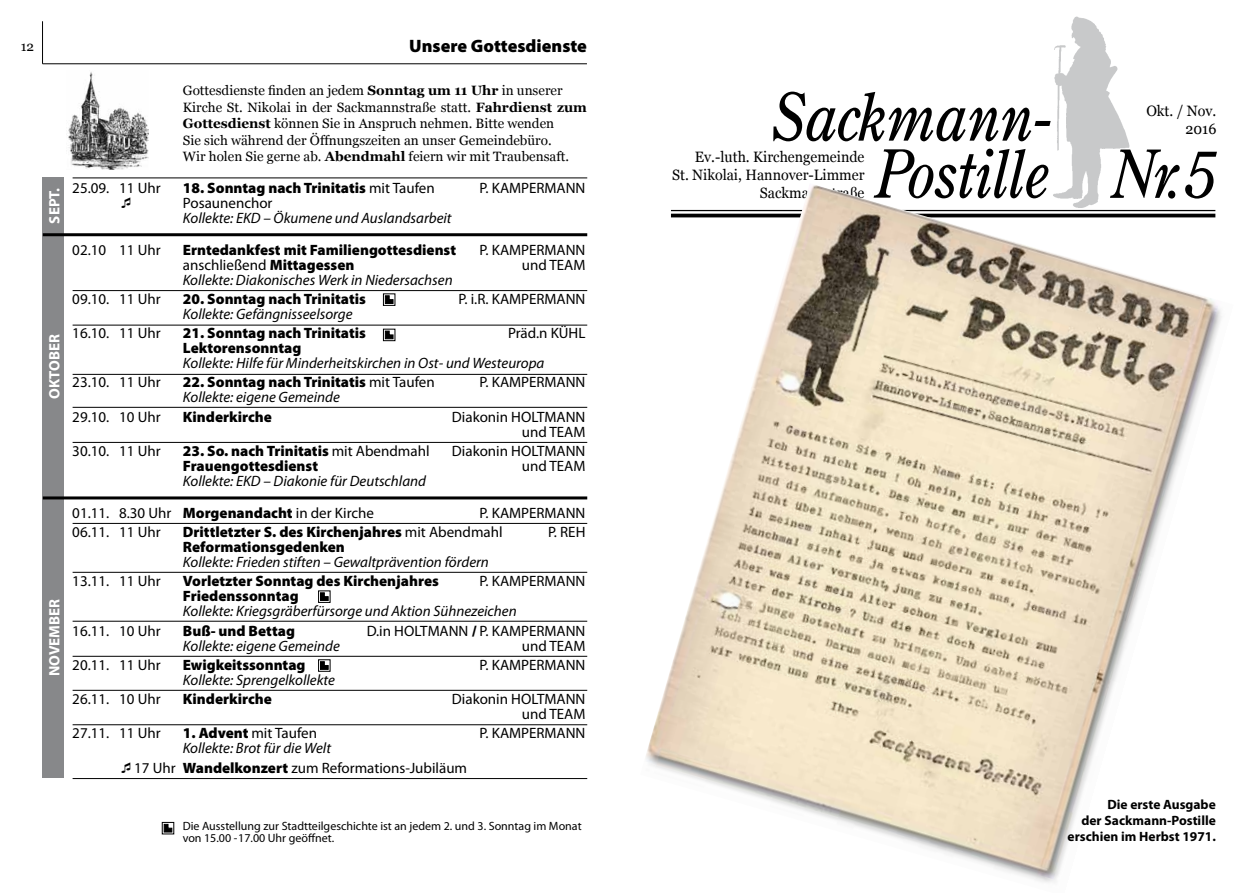
<style>
.page{position:relative;width:1259px;height:893px;background:#fff}
.page>*{position:absolute;margin:0;border:0;box-sizing:border-box;transform-origin:0 0}
.t1{font:italic 66px/57px "Century Old Style Std";letter-spacing:-.01em;color:#000;scale:.91 1}
.t2{font:900 18px "Myriad Pro";color:#000}
.t3{font:15px/15px "Myriad Pro";color:#000;text-align:right}
.t4{font:italic 15px/32px "Myriad Pro";color:#000}
.t5{font:900 15px "Myriad Pro";color:#000}
.t6{font:15px/18px "Georgia";color:#000;text-align:right;scale:.95 1}
.t7{font:700 15px "Myriad Pro";color:#fff}
.t8{font:13.5px/16.5px "Georgia";color:#000}
.t9{font:700 13.5px/16.2px "Myriad Pro";color:#000;text-align:right}
.t10{font:12px/12px "Myriad Pro";color:#000}
.s1{font-weight:700}
.s2{font-weight:400}
.s3{font-weight:900}
.s4{font-style:normal}
.s5{font-weight:900;font-style:normal}
.s6{font-style:italic}
</style>
<div class="page">
<hr style="left:42px;top:21px;width:1px;height:43px;background:#000">
<hr style="left:43px;top:63px;width:544px;height:1px;background:#000">
<img style="left:1054px;top:16px;width:76px;height:167px">
<div style="left:43px;top:178px;width:21px;height:600px;background:#87888a"></div>
<hr style="left:73px;top:290px;width:514px;height:1px;background:#000">
<hr style="left:73px;top:178px;width:514px;height:1px;background:#000">
<hr style="left:73px;top:523px;width:514px;height:1px;background:#000">
<hr style="left:73px;top:374px;width:514px;height:1px;background:#000">
<hr style="left:73px;top:407px;width:514px;height:1px;background:#000">
<hr style="left:73px;top:442px;width:514px;height:1px;background:#000">
<hr style="left:73px;top:325px;width:514px;height:1px;background:#000">
<hr style="left:43px;top:496px;width:544px;height:3px;background:#000">
<hr style="left:73px;top:621px;width:514px;height:1px;background:#000">
<hr style="left:73px;top:656px;width:514px;height:1px;background:#000">
<hr style="left:73px;top:572px;width:514px;height:1px;background:#000">
<hr style="left:43px;top:233px;width:544px;height:3px;background:#000">
<hr style="left:73px;top:724px;width:514px;height:1px;background:#000">
<hr style="left:73px;top:690px;width:514px;height:1px;background:#000">
<hr style="left:73px;top:778px;width:514px;height:1px;background:#000">
<svg style="left:164px;top:824px;width:8px;height:8px"></svg>
<div style="left:162px;top:822px;width:12px;height:12px;border:1px solid #000"></div>
<img style="left:68px;top:72px;width:81px;height:98px">
<svg style="left:320px;top:662px;width:8px;height:7px"></svg>
<div style="left:318px;top:659px;width:12px;height:13px;border:1px solid #000"></div>
<svg style="left:320px;top:593px;width:8px;height:8px"></svg>
<div style="left:318px;top:590px;width:12px;height:13px;border:1px solid #000"></div>
<svg style="left:385px;top:331px;width:8px;height:8px"></svg>
<div style="left:383px;top:329px;width:12px;height:12px;border:1px solid #000"></div>
<svg style="left:385px;top:296px;width:8px;height:8px"></svg>
<div style="left:383px;top:293px;width:12px;height:13px;border:1px solid #000"></div>
<img style="left:646px;top:183px;width:576px;height:700px">
<p class="t8" style="left:21px;top:38px;width:15px">12</p>
<p class="t2" style="left:409px;top:34px;width:179px">Unsere Gottesdienste</p>
<p class="t7" style="left:45px;top:224px;width:37px;rotate:-90deg">SEPT.</p>
<p class="t7" style="left:45px;top:399px;width:66px;rotate:-90deg">OKTOBER</p>
<p class="t7" style="left:45px;top:676px;width:79px;rotate:-90deg">NOVEMBER</p>
<p class="t8" style="left:183px;top:83px;width:405px">Gottesdienste finden an jedem <span class="s1">Sonntag um 11 Uhr</span> in unserer Kirche St. Nikolai in der Sackmannstraße statt. <span class="s1">Fahrdienst zum Gottesdienst</span> können Sie in Anspruch nehmen. Bitte wenden<br>Sie sich während der Öffnungszeiten an unser Gemeindebüro.<br>Wir holen Sie gerne ab. <span class="s1">Abendmahl</span> feiern wir mit Traubensaft.</p>
<p class="t3" style="left:72px;top:180px;width:90px">25.09. 11 Uhr</p>
<p class="t5" style="left:183px;top:177px;width:253px">18. Sonntag nach Trinitatis <span class="s2">mit Taufen</span></p>
<p class="t3" style="left:479px;top:180px;width:107px">P. KAMPERMANN</p>
<p class="t3" style="left:183px;top:195px;width:91px">Posaunenchor</p>
<p class="t4" style="left:183px;top:201px;width:270px">Kollekte: EKD – Ökumene und Auslandsarbeit</p>
<p class="t3" style="left:72px;top:242px;width:90px">02.10 11 Uhr</p>
<p class="t5" style="left:183px;top:239px;width:275px">Erntedankfest mit Familiengottesdienst</p>
<p class="t3" style="left:479px;top:242px;width:107px">P. KAMPERMANN</p>
<p class="t3" style="left:183px;top:257px;width:173px">anschließend <span class="s3">Mittagessen</span></p>
<p class="t3" style="left:522px;top:257px;width:65px">und TEAM</p>
<p class="t4" style="left:183px;top:263px;width:271px">Kollekte: Diakonisches Werk in Niedersachsen</p>
<p class="t3" style="left:72px;top:291px;width:90px">09.10. 11 Uhr</p>
<p class="t5" style="left:183px;top:289px;width:184px">20. Sonntag nach Trinitatis</p>
<p class="t3" style="left:458px;top:291px;width:128px">P. i.R. KAMPERMANN</p>
<p class="t4" style="left:183px;top:298px;width:171px">Kollekte: Gefängnisseelsorge</p>
<p class="t3" style="left:72px;top:325px;width:90px">16.10. 11 Uhr</p>
<p class="t5" style="left:183px;top:323px;width:184px">21. Sonntag nach Trinitatis</p>
<p class="t3" style="left:508px;top:325px;width:79px">Präd.n KÜHL</p>
<p class="t5" style="left:183px;top:338px;width:120px">Lektorensonntag</p>
<p class="t4" style="left:183px;top:347px;width:363px">Kollekte: Hilfe für Minderheitskirchen in Ost- und Westeuropa</p>
<p class="t3" style="left:72px;top:374px;width:90px">23.10. 11 Uhr</p>
<p class="t5" style="left:183px;top:372px;width:253px">22. Sonntag nach Trinitatis <span class="s2">mit Taufen</span></p>
<p class="t3" style="left:479px;top:374px;width:107px">P. KAMPERMANN</p>
<p class="t4" style="left:183px;top:381px;width:158px">Kollekte: eigene Gemeinde</p>
<p class="t3" style="left:72px;top:409px;width:90px">29.10. 10 Uhr</p>
<p class="t5" style="left:183px;top:406px;width:91px">Kinderkirche</p>
<p class="t3" style="left:452px;top:409px;width:135px">Diakonin HOLTMANN und TEAM</p>
<p class="t3" style="left:72px;top:443px;width:90px">30.10. 11 Uhr</p>
<p class="t5" style="left:183px;top:441px;width:248px">23. So. nach Trinitatis <span class="s2">mit Abendmahl</span></p>
<p class="t3" style="left:452px;top:443px;width:135px">Diakonin HOLTMANN</p>
<p class="t5" style="left:183px;top:456px;width:137px">Frauengottesdienst</p>
<p class="t3" style="left:522px;top:458px;width:65px">und TEAM</p>
<p class="t4" style="left:72px;top:464px;width:355px;text-indent:111px">Kollekte: EKD – Diakonie für Deutschland<br><span class="s4">01.11. 8.30 Uhr</span> <span class="s5">Morgenandacht</span> <span class="s4">in der Kirche</span></p>
<p class="t3" style="left:479px;top:505px;width:107px">P. KAMPERMANN</p>
<p class="t3" style="left:72px;top:524px;width:90px">06.11. 11 Uhr</p>
<p class="t5" style="left:183px;top:522px;width:321px">Drittletzter S. des Kirchenjahres <span class="s2">mit Abendmahl</span></p>
<p class="t3" style="left:548px;top:524px;width:39px">P. REH</p>
<p class="t5" style="left:183px;top:537px;width:163px">Reformationsgedenken</p>
<p class="t4" style="left:183px;top:546px;width:307px">Kollekte: Frieden stiften – Gewaltprävention fördern</p>
<p class="t3" style="left:72px;top:573px;width:90px">13.11. 11 Uhr</p>
<p class="t5" style="left:183px;top:571px;width:258px">Vorletzter Sonntag des Kirchenjahres</p>
<p class="t3" style="left:479px;top:573px;width:107px">P. KAMPERMANN</p>
<p class="t5" style="left:183px;top:586px;width:117px">Friedenssonntag</p>
<p class="t4" style="left:183px;top:595px;width:335px">Kollekte: Kriegsgräberfürsorge und Aktion Sühnezeichen</p>
<p class="t3" style="left:72px;top:623px;width:90px">16.11. 10 Uhr</p>
<p class="t5" style="left:183px;top:620px;width:114px">Buß- und Bettag</p>
<p class="t3" style="left:367px;top:623px;width:220px">D.in HOLTMANN <span class="s3">/</span> P. KAMPERMANN</p>
<p class="t4" style="left:183px;top:629px;width:158px">Kollekte: eigene Gemeinde</p>
<p class="t3" style="left:522px;top:638px;width:65px">und TEAM</p>
<p class="t3" style="left:72px;top:657px;width:90px">20.11. 11 Uhr</p>
<p class="t5" style="left:183px;top:655px;width:124px">Ewigkeitssonntag</p>
<p class="t3" style="left:479px;top:657px;width:107px">P. KAMPERMANN</p>
<p class="t4" style="left:183px;top:663px;width:154px">Kollekte: Sprengelkollekte</p>
<p class="t3" style="left:72px;top:691px;width:90px">26.11. 10 Uhr</p>
<p class="t5" style="left:183px;top:689px;width:91px">Kinderkirche</p>
<p class="t3" style="left:452px;top:691px;width:135px">Diakonin HOLTMANN und TEAM</p>
<p class="t3" style="left:72px;top:725px;width:90px">27.11. 11 Uhr</p>
<p class="t3" style="left:183px;top:725px;width:136px"><span class="s3">1. Advent</span> mit Taufen</p>
<p class="t3" style="left:479px;top:725px;width:107px">P. KAMPERMANN</p>
<p class="t3" style="left:134px;top:738px;width:334px;line-height:19.2px;text-align:left;text-indent:49px"><span class="s6">Kollekte: Brot für die Welt<br></span>17 Uhr <span class="s3">Wandelkonzert</span> zum Reformations-Jubiläum</p>
<p class="t10" style="left:183px;top:820px;width:400px">Die Ausstellung zur Stadtteilgeschichte ist an jedem 2. und 3. Sonntag im Monat von 15.00 - 17.00 Uhr geöffnet.</p>
<h1 class="t1" style="left:874px;top:88px;width:377px;text-indent:-104px">Sackmann-<br>Postille Nr.5</h1>
<p class="t6" style="left:1146px;top:102px;width:75px">Okt. / Nov.<br>2016</p>
<p class="t6" style="left:672px;top:148px;width:204px">Ev.-luth. Kirchengemeinde<br>St. Nikolai, Hannover-Limmer<br>Sackmannstraße</p>
<p class="t9" style="left:1067px;top:795px;width:150px">Die erste Ausgabe<br>der Sackmann-Postille erschien im Herbst 1971.</p>
</div>
